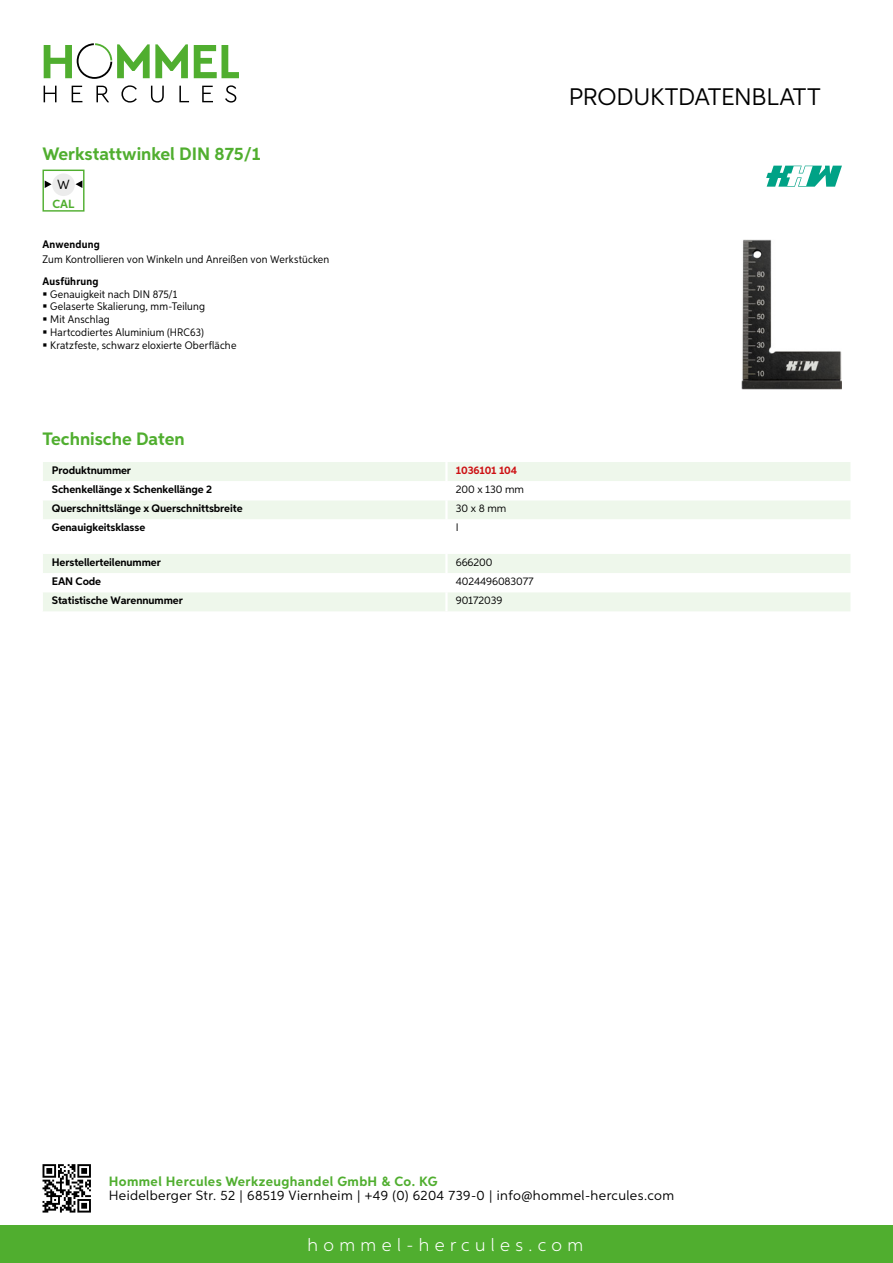
<style>
.page{position:relative;width:893px;height:1263px;background:#fff}
.page>*{position:absolute;margin:0;border:0;box-sizing:border-box;transform-origin:0 0}
.t1{font:24px "Aspira";letter-spacing:-.01em;color:#000}
.t2{font:700 18px "Aspira";color:#50ae2f}
.t3{font:300 18px "Aspira";letter-spacing:.3em;color:#fff}
.t4{font:13.5px "Aspira";letter-spacing:.03em;color:#000}
.t5{font:700 13.5px "Aspira";letter-spacing:.03em;color:#50ae2f}
.t6{font:13.35px "Aspira";color:#000}
.t7{font:700 11.85px "Aspira";color:#50ae2f}
.t8{font:10.95px/12.8px "Aspira Nar";letter-spacing:.015em;color:#000}
.t9{font:700 10.95px "Aspira";letter-spacing:-.01em;color:#000}
.t10{font:10.95px "Aspira";letter-spacing:-.01em;color:#000}
.t11{font:700 10.95px "Aspira Nar";letter-spacing:.02em;color:#000}
.t12{font:700 10.95px "Aspira";letter-spacing:-.01em;color:#cd1013}
</style>
<div class="page">
<div style="left:0;top:1226px;width:893px;height:37px;background:#50ae2f"></div>
<svg style="left:43px;top:1164px;width:48px;height:48px"></svg>
<svg style="left:194px;top:45px;width:45px;height:33px"></svg>
<svg style="left:44px;top:43px;width:144px;height:36px"></svg>
<svg style="left:44px;top:86px;width:13px;height:16px"></svg>
<svg style="left:72px;top:86px;width:10px;height:16px"></svg>
<svg style="left:96px;top:86px;width:13px;height:16px"></svg>
<svg style="left:121px;top:85px;width:16px;height:18px"></svg>
<svg style="left:151px;top:86px;width:13px;height:17px"></svg>
<svg style="left:179px;top:86px;width:10px;height:16px"></svg>
<svg style="left:202px;top:86px;width:11px;height:16px"></svg>
<svg style="left:225px;top:85px;width:11px;height:18px"></svg>
<div style="left:43px;top:462px;width:807px;height:19px;background:#eef7eb"></div>
<div style="left:43px;top:501px;width:807px;height:18px;background:#eef7eb"></div>
<hr style="left:445px;top:462px;width:3px;height:19px;background:#fff">
<hr style="left:445px;top:500px;width:3px;height:19px;background:#fff">
<svg style="left:43px;top:554px;width:807px;height:57px"></svg>
<hr style="left:445px;top:592px;width:3px;height:19px;background:#fff">
<div style="left:43px;top:170px;width:42px;height:42px;border:1px solid #50ae2f"></div>
<div style="left:52px;top:173px;width:23px;height:23px;background:#ececec;border-radius:50%"></div>
<svg style="left:76px;top:180px;width:6px;height:8px"></svg>
<svg style="left:45px;top:180px;width:7px;height:8px"></svg>
<img style="left:741px;top:239px;width:101px;height:150px">
<svg style="left:766px;top:166px;width:76px;height:21px"></svg>
<h2 class="t2" style="left:43px;top:142px;width:220px">Werkstattwinkel DIN 875/1</h2>
<p class="t6" style="left:57px;top:176px;width:14px">W</p>
<p class="t7" style="left:53px;top:196px;width:23px">CAL</p>
<p class="t11" style="left:43px;top:237px;width:59px">Anwendung</p>
<p class="t8" style="left:43px;top:252px;width:288px">Zum Kontrollieren von Winkeln und Anreißen von Werkstücken</p>
<p class="t11" style="left:43px;top:274px;width:58px">Ausführung</p>
<p class="t8" style="left:50px;top:287px;width:188px">Genauigkeit nach DIN 875/1<br>Gelaserte Skalierung, mm-Teilung<br>Mit Anschlag<br>Hartcodiertes Aluminium (HRC63)<br>Kratzfeste, schwarz eloxierte Oberfläche</p>
<h2 class="t2" style="left:43px;top:428px;width:144px">Technische Daten</h2>
<p class="t9" style="left:52px;top:463px;width:81px">Produktnummer</p>
<p class="t12" style="left:456px;top:463px;width:63px">1036101 104</p>
<p class="t9" style="left:52px;top:483px;width:162px">Schenkellänge x Schenkellänge 2</p>
<p class="t10" style="left:456px;top:483px;width:70px">200 x 130 mm</p>
<p class="t9" style="left:52px;top:502px;width:192px">Querschnittslänge x Querschnittsbreite</p>
<p class="t10" style="left:456px;top:502px;width:52px">30 x 8 mm</p>
<p class="t9" style="left:52px;top:521px;width:95px">Genauigkeitsklasse</p>
<p class="t10" style="left:456px;top:521px;width:4px">I</p>
<p class="t9" style="left:52px;top:555px;width:111px">Herstellerteilenummer</p>
<p class="t10" style="left:456px;top:555px;width:38px">666200</p>
<p class="t9" style="left:52px;top:574px;width:51px">EAN Code</p>
<p class="t10" style="left:456px;top:575px;width:79px">4024496083077</p>
<p class="t9" style="left:52px;top:594px;width:132px">Statistische Warennummer</p>
<p class="t10" style="left:456px;top:594px;width:48px">90172039</p>
<h1 class="t1" style="left:569px;top:82px;width:253px">Produktdatenblatt</h1>
<p class="t5" style="left:109px;top:1172px;width:330px">Hommel Hercules Werkzeughandel GmbH &amp; Co. KG</p>
<p class="t4" style="left:109px;top:1187px;width:567px">Heidelberger Str. 52 | 68519 Viernheim | +49 (0) 6204 739-0 | info@hommel-hercules.com</p>
<h2 class="t3" style="left:307px;top:1234px;width:277px">hommel-hercules.com</h2>
</div>
